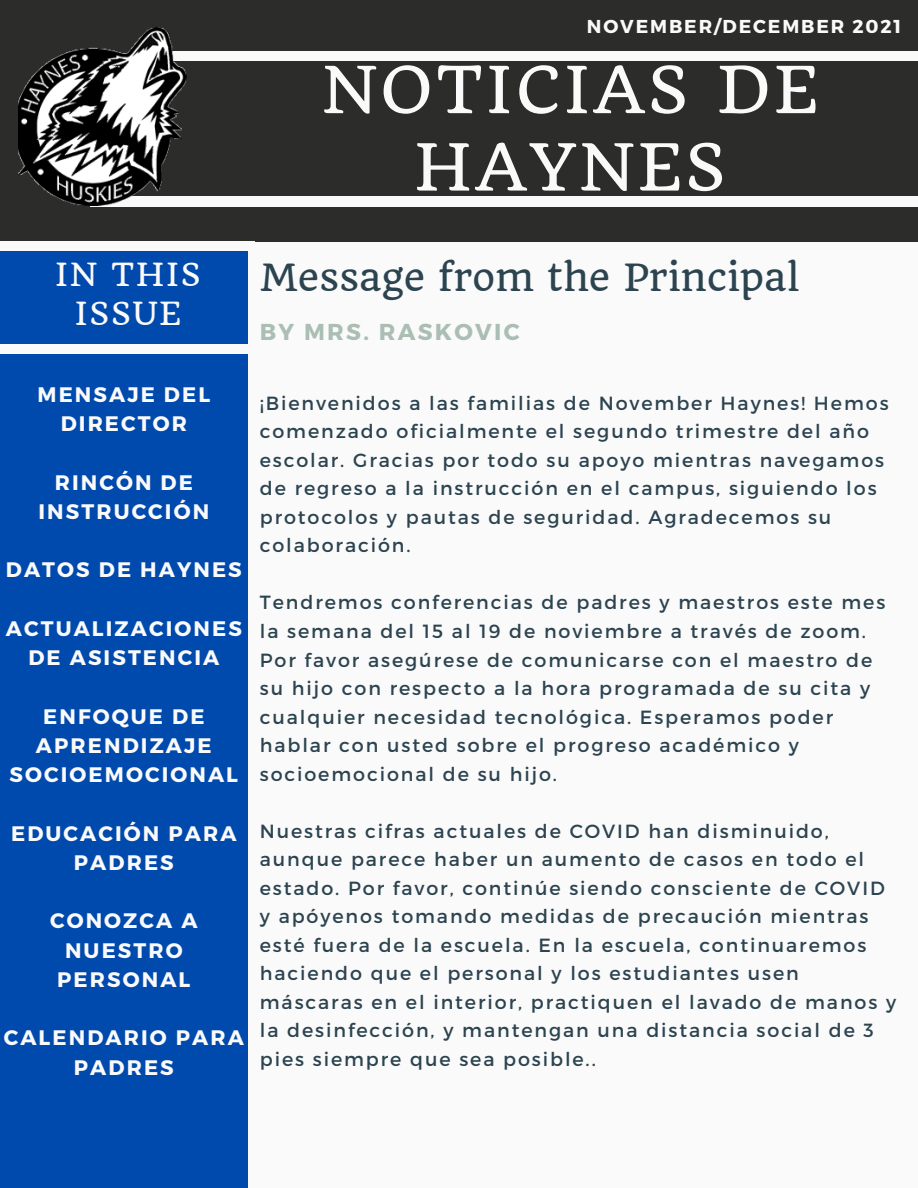
<style>
.page{position:relative;width:918px;height:1188px;background:#fafafa}
.page>*{position:absolute;margin:0;border:0;box-sizing:border-box;transform-origin:0 0}
.t1{font:63.3px/77.4px "Quando";letter-spacing:.05em;color:#fafafa;text-align:center}
.t2{font:36.6px "Quando";color:#2c4450}
.t3{font:31.2px/39.3px "Quando";letter-spacing:.05em;color:#fafafa;text-align:center}
.t4{font:700 22.95px "Montserrat";letter-spacing:.1em;color:#aabeb3}
.t5{font:700 21px/29.2px "Montserrat";letter-spacing:.1em;color:#fafafa;text-align:center}
.t6{font:19.05px/28.5px "Montserrat";letter-spacing:.1em;color:#2c4450}
.t7{font:700 18.6px "Montserrat";letter-spacing:.1em;color:#fafafa}
</style>
<div class="page">
<div style="left:0;top:0;width:918px;height:242px;background:#2c2c2b"></div>
<div style="left:165px;top:52px;width:753px;height:9px;background:#fafafa"></div>
<div style="left:90px;top:197px;width:828px;height:10px;background:#fafafa"></div>
<div style="left:0;top:242px;width:247px;height:946px;background:#004aad"></div>
<div style="left:0;top:242px;width:254px;height:9px;background:#fafafa"></div>
<div style="left:0;top:345px;width:254px;height:9px;background:#fafafa"></div>
<img style="left:18px;top:28px;width:169px;height:177px">
<p class="t7" style="left:587px;top:15px;width:316px">NOVEMBER/DECEMBER 2021</p>
<p class="t1" style="left:322px;top:51px;width:498px">NOTICIAS DE<br>HAYNES</p>
<p class="t3" style="left:55px;top:255px;width:147px">IN THIS<br>ISSUE</p>
<p class="t2" style="left:260px;top:255px;width:541px">Message from the Principal</p>
<p class="t4" style="left:260px;top:317px;width:261px">BY MRS. RASKOVIC</p>
<p class="t5" style="left:38px;top:379px;width:174px">MENSAJE DEL<br>DIRECTOR</p>
<p class="t5" style="left:38px;top:467px;width:172px">RINCÓN DE<br>INSTRUCCIÓN</p>
<p class="t5" style="left:6px;top:554px;width:237px">DATOS DE HAYNES</p>
<p class="t5" style="left:6px;top:613px;width:237px">ACTUALIZACIONES<br>DE ASISTENCIA</p>
<p class="t5" style="left:10px;top:701px;width:230px">ENFOQUE DE<br>APRENDIZAJE<br>SOCIOEMOCIONAL</p>
<p class="t5" style="left:11px;top:818px;width:227px">EDUCACIÓN PARA<br>PADRES</p>
<p class="t5" style="left:50px;top:905px;width:149px">CONOZCA A<br>NUESTRO<br>PERSONAL</p>
<p class="t5" style="left:4px;top:1022px;width:242px">CALENDARIO PARA<br>PADRES</p>
<p class="t6" style="left:260px;top:388px;width:630px">¡Bienvenidos a las familias de November Haynes! Hemos comenzado oficialmente el segundo trimestre del año escolar. Gracias por todo su apoyo mientras navegamos de regreso a la instrucción en el campus, siguiendo los protocolos y pautas de seguridad. Agradecemos su colaboración.</p>
<p class="t6" style="left:260px;top:587px;width:627px">Tendremos conferencias de padres y maestros este mes la semana del 15 al 19 de noviembre a través de zoom.<br>Por favor asegúrese de comunicarse con el maestro de su hijo con respecto a la hora programada de su cita y cualquier necesidad tecnológica. Esperamos poder hablar con usted sobre el progreso académico y socioemocional de su hijo.</p>
<p class="t6" style="left:260px;top:816px;width:638px">Nuestras cifras actuales de COVID han disminuido, aunque parece haber un aumento de casos en todo el estado. Por favor, continúe siendo consciente de COVID y apóyenos tomando medidas de precaución mientras esté fuera de la escuela. En la escuela, continuaremos haciendo que el personal y los estudiantes usen máscaras en el interior, practiquen el lavado de manos y la desinfección, y mantengan una distancia social de 3 pies siempre que sea posible..</p>
</div>
